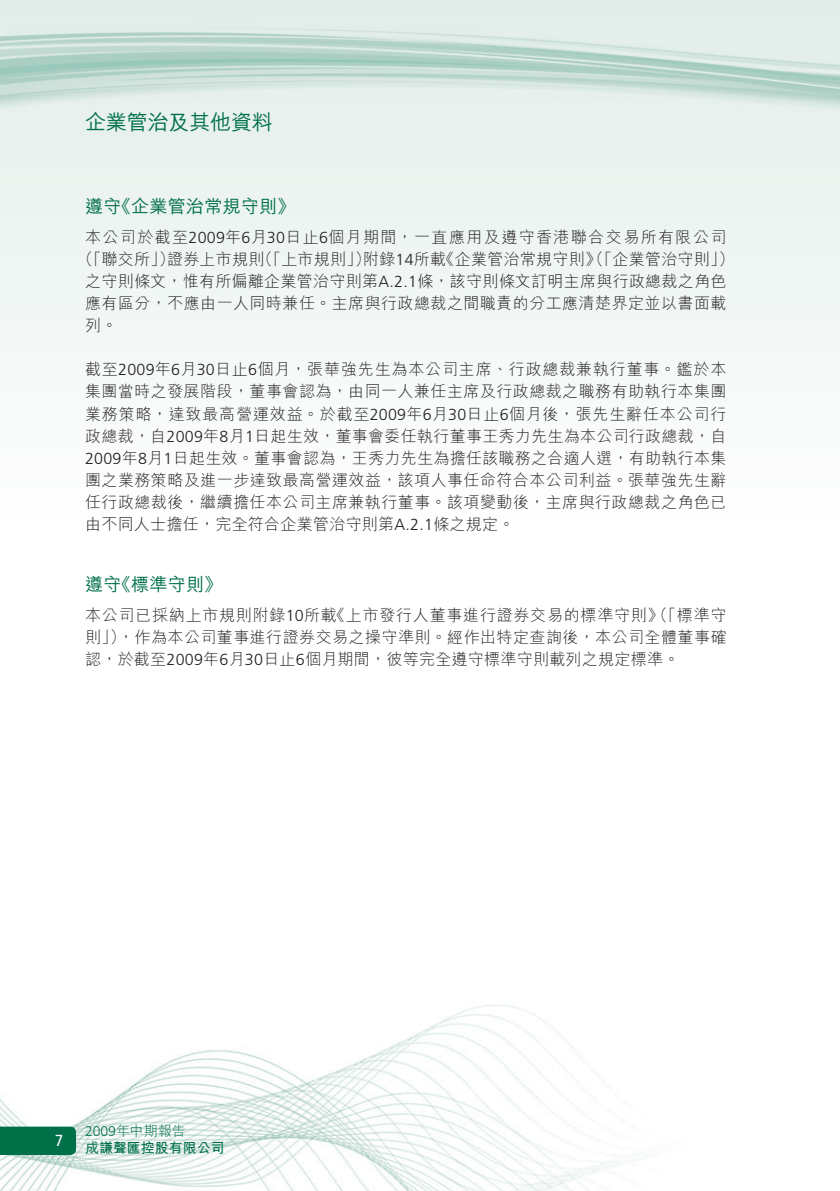
<style>
.page{position:relative;width:840px;height:1191px;background:#fff}
.page>*{position:absolute;margin:0;border:0;box-sizing:border-box;transform-origin:0 0}
.t1{font:500 21px "M Hei HK";letter-spacing:-.01em;color:#007049}
.t2{font:500 18px "M Hei HK";letter-spacing:.015em;color:#007049}
.t3{font:300 16px/22px "M Hei HK";letter-spacing:.03em;color:#231f20;text-align:justify}
.t4{font:300 16px "M Hei HK";letter-spacing:.09em;color:#231f20}
.t5{font:700 14px "M Hei HK";letter-spacing:-.005em;color:#007049}
.t6{font:300 14px "M Hei HK";letter-spacing:-.005em;color:#007049}
.s1{font-family:"Frutiger LT Std"}
</style>
<div class="page">
<svg style="left:0;top:0;width:839px;height:345px"></svg>
<img style="left:0;top:1004px;width:629px;height:187px">
<div style="left:0;top:1126px;width:76px;height:29px;background:#007049"></div>
<p class="t1" style="left:85px;top:107px;width:189px">企業管治及其他資料</p>
<p class="t2" style="left:85px;top:193px;width:212px">遵守《企業管治常規守則》</p>
<p class="t4" style="left:85px;top:226px;width:642px">本公司於截至<span class="s1">2009</span>年<span class="s1">6</span>月<span class="s1">30</span>日止<span class="s1">6</span>個月期間，一直應用及遵守香港聯合交易所有限公司</p>
<p class="t3" style="left:77px;top:248px;width:658px">（「聯交所」）證券上市規則（「上市規則」）附錄<span class="s1">14</span>所載《企業管治常規守則》（「企業管治守則」）</p>
<p class="t3" style="left:85px;top:270px;width:642px">之守則條文，惟有所偏離企業管治守則第<span class="s1">A.2.1</span>條，該守則條文訂明主席與行政總裁之角色</p>
<p class="t3" style="left:85px;top:292px;width:642px">應有區分，不應由一人同時兼任。主席與行政總裁之間職責的分工應清楚界定並以書面載</p>
<p class="t3" style="left:85px;top:314px;width:34px">列。</p>
<p class="t3" style="left:85px;top:358px;width:642px">截至<span class="s1">2009</span>年<span class="s1">6</span>月<span class="s1">30</span>日止<span class="s1">6</span>個月，張華強先生為本公司主席、行政總裁兼執行董事。鑑於本集團當時之發展階段，董事會認為，由同一人兼任主席及行政總裁之職務有助執行本集團業務策略，達致最高營運效益。於截至<span class="s1">2009</span>年<span class="s1">6</span>月<span class="s1">30</span>日止<span class="s1">6</span>個月後，張先生辭任本公司行政總裁，自<span class="s1">2009</span>年<span class="s1">8</span>月<span class="s1">1</span>日起生效，董事會委任執行董事王秀力先生為本公司行政總裁，自<span class="s1">2009</span>年<span class="s1">8</span>月<span class="s1">1</span>日起生效。董事會認為，王秀力先生為擔任該職務之合適人選，有助執行本集團之業務策略及進一步達致最高營運效益，該項人事任命符合本公司利益。張華強先生辭任行政總裁後，繼續擔任本公司主席兼執行董事。該項變動後，主席與行政總裁之角色已由不同人士擔任，完全符合企業管治守則第<span class="s1">A.2.1</span>條之規定。</p>
<p class="t2" style="left:85px;top:571px;width:139px">遵守《標準守則》</p>
<p class="t3" style="left:85px;top:603px;width:642px">本公司已採納上市規則附錄<span class="s1">10</span>所載《上市發行人董事進行證券交易的標準守則》（「標準守則」），作為本公司董事進行證券交易之操守準則。經作出特定查詢後，本公司全體董事確認，於截至<span class="s1">2009</span>年<span class="s1">6</span>月<span class="s1">30</span>日止<span class="s1">6</span>個月期間，彼等完全遵守標準守則載列之規定標準。</p>
<p class="t6" style="left:85px;top:1121px;width:102px"><span class="s1">2009</span>年中期報告</p>
<p class="t5" style="left:85px;top:1137px;width:141px">成謙聲匯控股有限公司</p>
</div>
